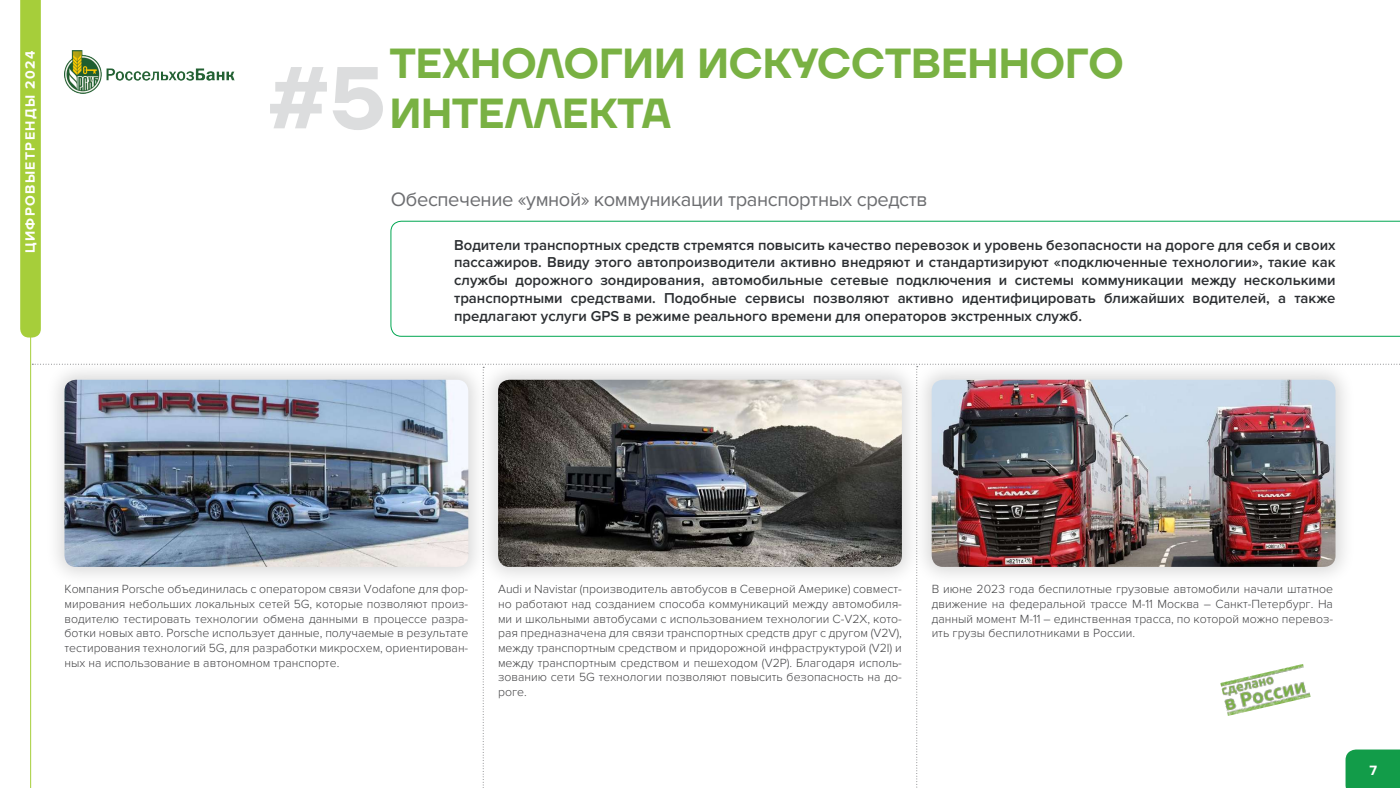
<style>
.page{position:relative;width:1400px;height:788px;background:#fff}
.page>*{position:absolute;margin:0;border:0;box-sizing:border-box;transform-origin:0 0}
.t1{font:600 87.5px "TT Firs Neue";color:#dcddde}
.t2{font:600 42px/50.4px "TT Firs Neue";color:#79b143}
.t3{font:20.12px "Proxima Nova";letter-spacing:-.02em;color:#6d6e71}
.t4{font:600 14.88px/17.8px "Proxima Nova";color:#2b2e31;text-align:justify}
.t5{font:700 14px "Proxima Nova";letter-spacing:.1em;color:#fff}
.t6{font:300 12.25px/14.7px "Proxima Nova";color:#434345;text-align:justify}
</style>
<div class="page">
<svg style="left:20px;top:0;width:21px;height:337px;background:#a7ce3e"></svg>
<hr style="left:30px;top:331px;width:1px;height:457px;background:#a6ce3a">
<img style="left:64px;top:51px;width:170px;height:42px">
<svg style="left:390px;top:221px;width:1010px;height:116px"></svg>
<div style="left:478px;top:359px;width:444px;height:228px;background:#000;opacity:.15"></div>
<div style="left:44px;top:359px;width:445px;height:228px;background:#000;opacity:.15"></div>
<div style="left:911px;top:359px;width:445px;height:228px;background:#000;opacity:.15"></div>
<img style="left:32px;top:364px;width:1368px;height:424px">
<p class="t5" style="left:22px;top:253px;width:204px;rotate:-90deg">ЦИФРОВЫЕТРЕНДЫ 2024</p>
<h2 class="t2" style="left:390px;top:38px;width:736px">ТЕХНОЛОГИИ ИСКУССТВЕННОГО<br>ИНТЕЛЛЕКТА</h2>
<h1 class="t1" style="left:268px;top:38px;width:119px">#5</h1>
<h3 class="t3" style="left:391px;top:188px;width:538px">Обеспечение «умной» коммуникации транспортных средств</h3>
<p class="t4" style="left:454px;top:236px;width:883px">Водители транспортных средств стремятся повысить качество перевозок и уровень безопасности на дороге для себя и своих пассажиров. Ввиду этого автопроизводители активно внедряют и стандартизируют «подключенные технологии», такие как службы дорожного зондирования, автомобильные сетевые подключения и системы коммуникации между несколькими транспортными средствами. Подобные сервисы позволяют активно идентифицировать ближайших водителей, а также предлагают услуги GPS в режиме реального времени для операторов экстренных служб.</p>
<p class="t6" style="left:64px;top:582px;width:405px">Компания Porsche объединилась с оператором связи Vodafone для фор&shy;мирования небольших локальных сетей 5G, которые позволяют произ&shy;водителю тестировать технологии обмена данными в процессе разра&shy;ботки новых авто. Porsche использует данные, получаемые в результате тестирования технологий 5G, для разработки микросхем, ориентирован&shy;ных на использование в автономном транспорте.</p>
<p class="t6" style="left:498px;top:582px;width:405px">Audi и Navistar (производитель автобусов в Северной Америке) совмест&shy;но работают над созданием способа коммуникаций между автомобиля&shy;ми и школьными автобусами с использованием технологии C-V2X, кото&shy;рая предназначена для связи транспортных средств друг с другом (V2V), между транспортным средством и придорожной инфраструктурой (V2I) и между транспортным средством и пешеходом (V2P). Благодаря исполь&shy;зованию сети 5G технологии позволяют повысить безопасность на до&shy;роге.</p>
<p class="t6" style="left:932px;top:582px;width:403px">В июне 2023 года беспилотные грузовые автомобили начали штатное движение на федеральной трассе М-11 Москва – Санкт-Петербург. На данный момент М-11 – единственная трасса, по которой можно перевоз&shy;ить грузы беспилотниками в России.</p>
<p class="t5" style="left:1369px;top:762px;width:9px">7</p>
</div>
